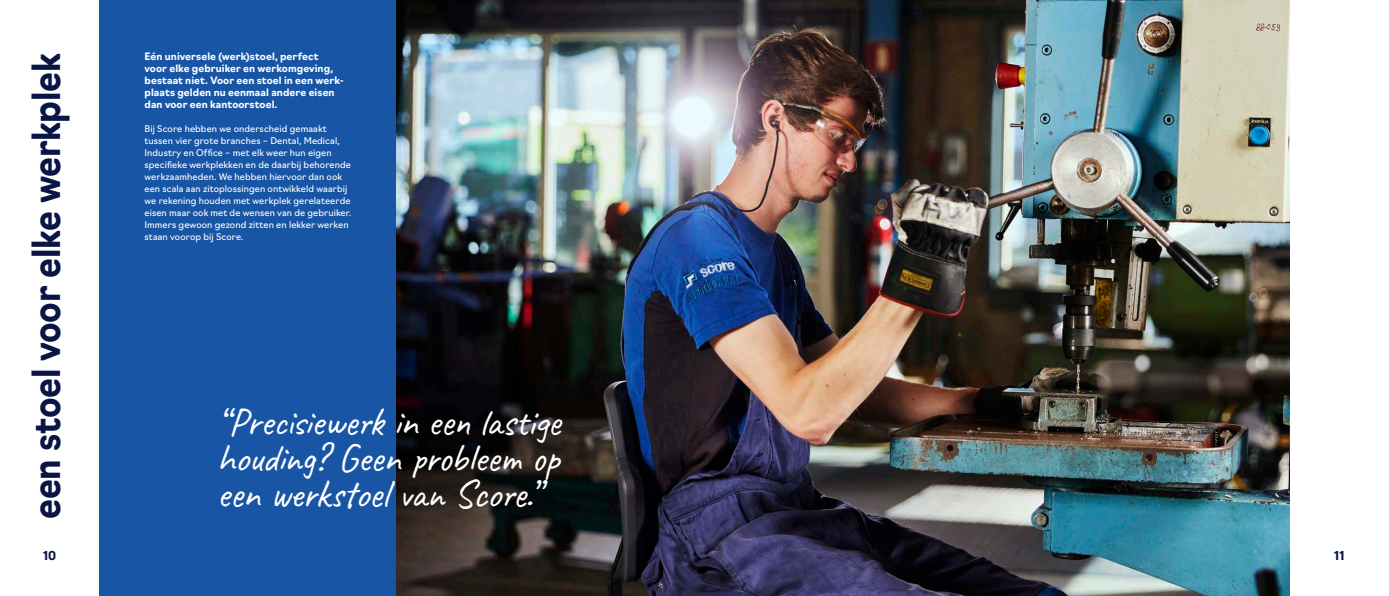
<style>
.page{position:relative;width:1389px;height:596px;background:#fff}
.page>*{position:absolute;margin:0;border:0;box-sizing:border-box;transform-origin:0 0}
.t1{font:40px/36px "Caveat";letter-spacing:-.015em;color:#fff;text-align:justify}
.t2{font:700 38px "Navigo";letter-spacing:-.005em;color:#081545;scale:.89 1}
.t3{font:700 12px "Navigo";color:#081545}
.t4{font:700 10px/12px "Navigo";letter-spacing:.01em;color:#fff}
.t5{font:9px/12px "Navigo";letter-spacing:.01em;color:#fff}
</style>
<div class="page">
<div style="left:99px;top:0;width:298px;height:595px;background:#1855a5"></div>
<img style="left:397px;top:0;width:893px;height:595px">
<p class="t2" style="left:17px;top:519px;width:525px;rotate:-90deg">een stoel voor elke werkplek</p>
<p class="t4" style="left:145px;top:50px;width:201px">Eén universele (werk)stoel, perfect<br>voor elke gebruiker en werkomgeving, bestaat niet. Voor een stoel in een werk&shy;plaats gelden nu eenmaal andere eisen dan voor een kantoorstoel.</p>
<p class="t5" style="left:145px;top:122px;width:209px">Bij Score hebben we onderscheid gemaakt tussen vier grote branches – Dental, Medical, Industry en Office – met elk weer hun eigen specifieke werkplekken en de daarbij behorende werkzaamheden. We hebben hiervoor dan ook een scala aan zitoplossingen ontwikkeld waarbij we rekening houden met werkplek gerelateerde eisen maar ook met de wensen van de gebruiker.<br>Immers gewoon gezond zitten en lekker werken staan voorop bij Score.</p>
<p class="t1" style="left:217px;top:403px;width:345px">“Precisiewerk in een lastige houding? Geen probleem op een werkstoel van Score.”</p>
<h3 class="t3" style="left:43px;top:545px;width:15px">10</h3>
<h3 class="t3" style="left:1334px;top:545px;width:12px">11</h3>
</div>
